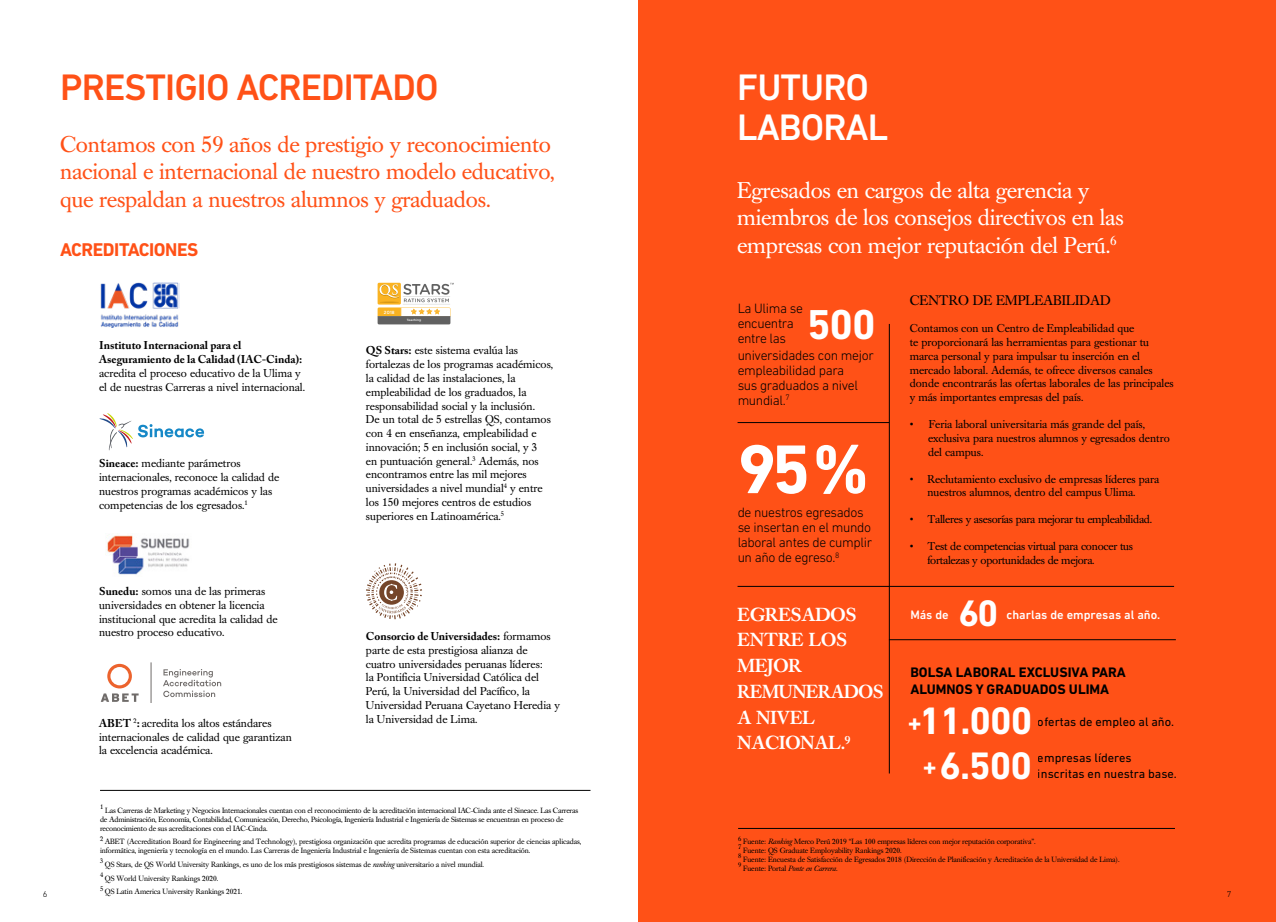
<style>
.page{position:relative;width:1276px;height:922px;background:#fff}
.page>*{position:absolute;margin:0;border:0;box-sizing:border-box;transform-origin:0 0}
.t1{font:700 70px "DIN Next LT Pro";color:#fff}
.t2{font:700 42.5px "DIN Next LT Pro";color:#fff}
.t3{font:700 38.88px/44.5px "DIN Next LT Pro";letter-spacing:-.025em;color:#fff;text-align:center}
.t4{font:500 37.5px "DIN Next LT Pro";letter-spacing:-.025em;color:#ff5117}
.t5{font:500 37.5px/40px "DIN Next LT Pro";letter-spacing:-.025em;color:#fff}
.t6{font:700 37.5px "DIN Next LT Pro";color:#fff}
.t7{font:700 25px "DIN Next LT Pro";color:#fff}
.t8{font:22.5px/27.5px "Caslon Book BE";letter-spacing:-.01em;color:#ff5117}
.t9{font:22.5px/27.5px "Caslon Book BE";letter-spacing:-.01em;color:#fff}
.t10{font:700 18.75px "DIN Next LT Pro";letter-spacing:-.025em;color:#ff5117}
.t11{font:500 18.62px/25.8px "Caslon Book BE";color:#fff}
.t12{font:700 14px/17.1px "DIN Next LT Pro";color:#000}
.t13{font:300 13.75px/15px "DIN Next LT Pro";letter-spacing:-.025em;color:#000}
.t14{font:13.75px "Caslon Book BE";color:#000}
.t15{font:12.5px/15.5px "DIN Next LT Pro";color:#000}
.t16{font:500 12.5px "DIN Next LT Pro";color:#fff}
.t17{font:11.25px/13.8px "Caslon Book BE";color:#000}
.t18{font:11.25px/13.8px "Caslon Book BE";letter-spacing:-.02em;color:#000}
.t19{font:700 11.25px/13.8px "Adobe Caslon Pro";color:#000}
.t20{font:300 8.75px "DIN Next LT Pro";color:#000}
.t21{font:7.5px/8.8px "Caslon Book BE";letter-spacing:-.01em;color:#000}
.t22{font:6.5px "Caslon Book BE";color:#000}
.t23{font:500 4.5px "Gotham Rounded";color:#fff;scale:.95 1}
.t24{font:500 3px "Gotham Rounded";letter-spacing:.03em;color:#fff}
.s1{font-family:"Adobe Caslon Pro";font-weight:700}
.s2{font-family:"Caslon Book BE";font-weight:400}
.s3{font-style:italic}
</style>
<div class="page">
<div style="left:638px;top:0;width:638px;height:921px;background:#ff5117"></div>
<hr style="left:738px;top:827px;width:437px;height:1px;background:#000">
<hr style="left:737px;top:586px;width:152px;height:1px;background:#000">
<hr style="left:737px;top:422px;width:152px;height:1px;background:#000">
<hr style="left:889px;top:586px;width:285px;height:1px;background:#000">
<hr style="left:889px;top:639px;width:286px;height:1px;background:#000">
<hr style="left:889px;top:324px;width:1px;height:449px;background:#000">
<hr style="left:151px;top:662px;width:1px;height:40px;background:#6f6b69">
<svg style="left:101px;top:663px;width:38px;height:38px"></svg>
<svg style="left:163px;top:669px;width:58px;height:28px"></svg>
<img style="left:100px;top:283px;width:79px;height:44px">
<hr style="left:100px;top:789px;width:490px;height:1px;background:#000">
<svg style="left:377px;top:283px;width:77px;height:41px"></svg>
<img style="left:105px;top:534px;width:85px;height:41px">
<svg style="left:366px;top:563px;width:56px;height:56px"></svg>
<svg style="left:99px;top:413px;width:105px;height:37px"></svg>
<h3 class="t4" style="left:60px;top:65px;width:380px">PRESTIGIO ACREDITADO</h3>
<h3 class="t8" style="left:60px;top:131px;width:496px">Contamos con 59 años de prestigio y reconocimiento nacional e internacional de nuestro modelo educativo, que respaldan a nuestros alumnos y graduados.</h3>
<h3 class="t10" style="left:60px;top:239px;width:140px">ACREDITACIONES</h3>
<p class="t19" style="left:99px;top:338px;width:205px">Instituto Internacional para el<br>Aseguramiento de la Calidad (IAC-Cinda):</p>
<p class="t17" style="left:99px;top:366px;width:207px">acredita el proceso educativo de la Ulima y el de nuestras Carreras a nivel internacional.</p>
<p class="t17" style="left:99px;top:456px;width:182px"><span class="s1">Sineace:</span> mediante parámetros internacionales, reconoce la calidad de nuestros programas académicos y las competencias de los egresados.<sup>1</sup></p>
<p class="t17" style="left:99px;top:584px;width:180px"><span class="s1">Sunedu:</span> somos una de las primeras universidades en obtener la licencia institucional que acredita la calidad de nuestro proceso educativo.</p>
<p class="t17" style="left:99px;top:716px;width:194px"><span class="s1">ABET</span> <sup>2</sup><span class="s1">:</span> acredita los altos estándares internacionales de calidad que garantizan la excelencia académica.</p>
<p class="t23" style="left:384px;top:309px;width:13px">2018</p>
<p class="t24" style="left:407px;top:318px;width:16px">Teaching</p>
<p class="t17" style="left:366px;top:344px;width:189px"><span class="s1">QS Stars:</span> este sistema evalúa las fortalezas de los programas académicos, la calidad de las instalaciones, la empleabilidad de los graduados, la responsabilidad social y la inclusión.<br>De un total de 5 estrellas QS, contamos con 4 en enseñanza, empleabilidad e innovación; 5 en inclusión social, y 3<br>en puntuación general.<sup>3</sup> Además, nos encontramos entre las mil mejores universidades a nivel mundial<sup>4</sup> y entre los 150 mejores centros de estudios superiores en Latinoamérica.<sup>5</sup></p>
<p class="t19" style="left:366px;top:629px;width:186px">Consorcio de Universidades: <span class="s2">formamos</span></p>
<p class="t17" style="left:366px;top:643px;width:195px">parte de esta prestigiosa alianza de cuatro universidades peruanas líderes:<br>la Pontificia Universidad Católica del Perú, la Universidad del Pacífico, la Universidad Peruana Cayetano Heredia y la Universidad de Lima.</p>
<h3 class="t5" style="left:737px;top:67px;width:153px">FUTURO<br>LABORAL</h3>
<h3 class="t9" style="left:737px;top:177px;width:388px">Egresados en cargos de alta gerencia y miembros de los consejos directivos en las empresas con mejor reputación del Perú.<sup>6</sup></h3>
<p class="t13" style="left:737px;top:301px;width:67px">La Ulima se encuentra entre las</p>
<h2 class="t2" style="left:807px;top:299px;width:70px">500</h2>
<p class="t13" style="left:737px;top:347px;width:138px">universidades con mejor empleabilidad para<br>sus graduados a nivel mundial.<sup>7</sup></p>
<h1 class="t1" style="left:737px;top:428px;width:133px">95%</h1>
<p class="t13" style="left:737px;top:519px;width:136px;text-align:justify">se insertan en el mundo laboral antes de cumplir un año de egreso.<sup>8</sup></p>
<p class="t13" style="left:737px;top:504px;width:128px">de nuestros egresados</p>
<h3 class="t11" style="left:737px;top:601px;width:147px">EGRESADOS<br>ENTRE LOS<br>MEJOR<br>REMUNERADOS<br>A NIVEL<br>NACIONAL.<sup>9</sup></h3>
<p class="t14" style="left:909px;top:292px;width:202px">CENTRO DE EMPLEABILIDAD</p>
<p class="t17" style="left:909px;top:322px;width:265px">Contamos con un Centro de Empleabilidad que<br>te proporcionará las herramientas para gestionar tu marca personal y para impulsar tu inserción en el mercado laboral. Además, te ofrece diversos canales donde encontrarás las ofertas laborales de las principales y más importantes empresas del país.</p>
<p class="t17" style="left:928px;top:417px;width:243px;text-indent:-18px">• Feria laboral universitaria más grande del país, exclusiva para nuestros alumnos y egresados dentro del campus.</p>
<p class="t17" style="left:909px;top:472px;width:251px;text-align:center">• Reclutamiento exclusivo de empresas líderes para nuestros alumnos, dentro del campus Ulima.</p>
<p class="t18" style="left:909px;top:512px;width:244px">• Talleres y asesorías para mejorar tu empleabilidad.</p>
<p class="t18" style="left:927px;top:539px;width:207px;text-indent:-18px">• Test de competencias virtual para conocer tus fortalezas y oportunidades de mejora.</p>
<p class="t16" style="left:910px;top:607px;width:40px">Más de</p>
<h3 class="t6" style="left:958px;top:590px;width:41px">60</h3>
<p class="t16" style="left:1006px;top:607px;width:155px">charlas de empresas al año.</p>
<p class="t12" style="left:910px;top:663px;width:217px">BOLSA LABORAL EXCLUSIVA PARA<br>ALUMNOS Y GRADUADOS ULIMA</p>
<h3 class="t3" style="left:919px;top:698px;width:115px">11.000<br>6.500</h3>
<p class="t15" style="left:1038px;top:713px;width:138px">ofertas de empleo al año.</p>
<h3 class="t7" style="left:907px;top:708px;width:15px">+</h3>
<p class="t15" style="left:1038px;top:749px;width:140px">empresas líderes inscritas en nuestra base.</p>
<h3 class="t7" style="left:922px;top:751px;width:15px">+</h3>
<p class="t22" style="left:100px;top:803px;width:5px">1</p>
<p class="t21" style="left:100px;top:806px;width:480px;text-indent:5px">Las Carreras de Marketing y Negocios Internacionales cuentan con el reconocimiento de la acreditación internacional IAC-Cinda ante el Sineace. Las Carreras de Administración, Economía, Contabilidad, Comunicación, Derecho, Psicología, Ingeniería Industrial e Ingeniería de Sistemas se encuentran en proceso de reconocimiento de sus acreditaciones con el IAC-Cinda.</p>
<p class="t22" style="left:100px;top:834px;width:5px">2</p>
<p class="t21" style="left:100px;top:837px;width:483px;text-indent:5px">ABET (Accreditation Board for Engineering and Technology), prestigiosa organización que acredita programas de educación superior de ciencias aplicadas, informática, ingeniería y tecnología en el mundo. Las Carreras de Ingeniería Industrial e Ingeniería de Sistemas cuentan con esta acreditación.</p>
<p class="t22" style="left:100px;top:856px;width:5px">3</p>
<p class="t21" style="left:105px;top:859px;width:381px">QS Stars, de QS World University Rankings, es uno de los más prestigiosos sistemas de <span class="s3">ranking</span> universitario a nivel mundial.</p>
<p class="t22" style="left:100px;top:870px;width:5px">4</p>
<p class="t21" style="left:105px;top:873px;width:115px">QS World University Rankings 2020.</p>
<p class="t22" style="left:100px;top:884px;width:5px">5</p>
<p class="t21" style="left:105px;top:887px;width:139px">QS Latin America University Rankings 2021.</p>
<p class="t22" style="left:738px;top:834px;width:5px">6</p>
<p class="t21" style="left:743px;top:837px;width:294px">Fuente: <span class="s3">Ranking</span> Merco Perú 2019 “Las 100 empresas líderes con mejor reputación corporativa”.</p>
<p class="t22" style="left:738px;top:843px;width:5px">7</p>
<p class="t21" style="left:743px;top:846px;width:160px">Fuente: QS Graduate Employability Rankings 2020.</p>
<p class="t22" style="left:738px;top:851px;width:5px">8</p>
<p class="t21" style="left:743px;top:854px;width:378px">Fuente: Encuesta de Satisfacción de Egresados 2018 (Dirección de Planificación y Acreditación de la Universidad de Lima).</p>
<p class="t22" style="left:738px;top:860px;width:5px">9</p>
<p class="t21" style="left:743px;top:863px;width:96px">Fuente: Portal <span class="s3">Ponte en Carrera</span>.</p>
<p class="t20" style="left:43px;top:888px;width:6px">6</p>
<p class="t20" style="left:1228px;top:888px;width:6px">7</p>
<p class="t20" style="left:1226px;top:888px;width:6px">7</p>
</div>
